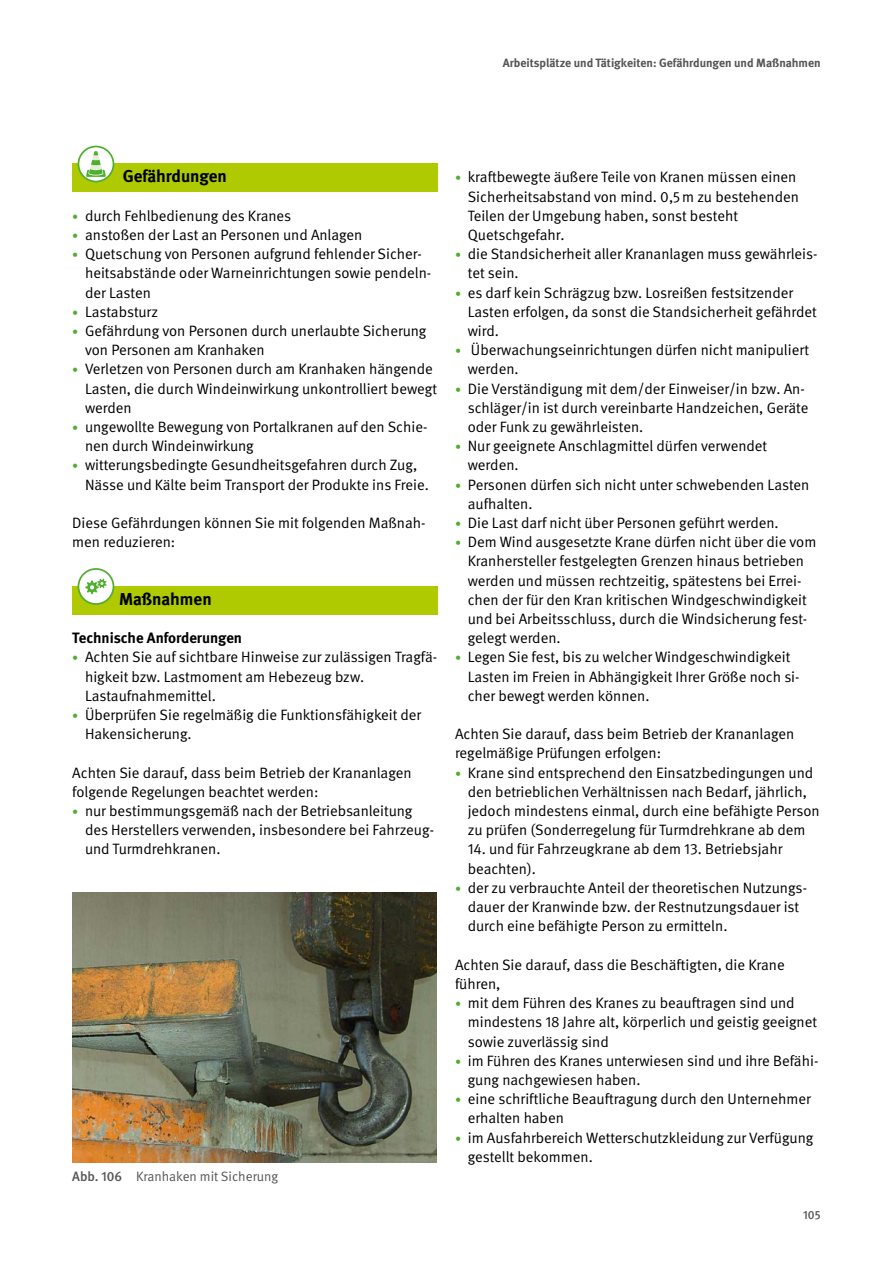
<style>
.page{position:relative;width:893px;height:1263px;background:#fff}
.page>*{position:absolute;margin:0;border:0;box-sizing:border-box;transform-origin:0 0}
.STG_Titel{font:700 17.25px "DGUV Meta";color:#000}
.FT{font:15px/19.2px "DGUV Meta";color:#000}
.Zwischen-Head_bold{font:700 15px "DGUV Meta";color:#000}
.t1{font:13.5px "DGUV Meta";color:#565655}
.t2{font:700 12px "DGUV Meta";color:#565655}
.t3{font:500 12px "DGUV Meta";color:#565655}
.s1{font-size:12px;color:#50ae2f}
.s2{font-weight:500}
</style>
<div class="page">
<img style="left:72px;top:893px;width:365px;height:269px">
<div style="left:72px;top:163px;width:366px;height:29px;background:#afca00"></div>
<div style="left:72px;top:586px;width:366px;height:28px;background:#afca00"></div>
<svg style="left:78px;top:146px;width:35px;height:36px"></svg>
<svg style="left:86px;top:151px;width:20px;height:26px"></svg>
<div style="left:78px;top:146px;width:36px;height:36px;border:2px solid #50ae2f;border-radius:50%"></div>
<div style="left:78px;top:569px;width:35px;height:35px;background:#fff;border-radius:50%"></div>
<svg style="left:85px;top:579px;width:22px;height:15px"></svg>
<div style="left:78px;top:568px;width:36px;height:37px;border:2px solid #50ae2f;border-radius:50%"></div>
<p class="t2" style="left:503px;top:56px;width:319px">Arbeitsplätze und Tätigkeiten: Gefährdungen und Maßnahmen</p>
<h3 class="STG_Titel" style="left:123px;top:166px;width:106px">Gefährdungen</h3>
<p class="FT" style="left:72px;top:206px;width:221px"><span class="s1">•</span> durch Fehlbedienung des Kranes</p>
<p class="FT" style="left:72px;top:226px;width:292px"><span class="s1">•</span> anstoßen der Last an Personen und Anlagen</p>
<p class="FT" style="left:85px;top:245px;width:348px;text-indent:-13px"><span class="s1">•</span> Quetschung von Personen aufgrund fehlender Sicher&shy;heitsabstände oder Warneinrichtungen sowie pendeln&shy;der Lasten</p>
<p class="FT" style="left:72px;top:302px;width:87px"><span class="s1">•</span> Lastabsturz</p>
<p class="FT" style="left:85px;top:322px;width:343px;text-indent:-13px"><span class="s1">•</span> Gefährdung von Personen durch unerlaubte Sicherung von Personen am Kranhaken</p>
<p class="FT" style="left:85px;top:360px;width:354px;text-indent:-13px"><span class="s1">•</span> Verletzen von Personen durch am Kranhaken hängende<br>Lasten, die durch Windeinwirkung unkontrolliert bewegt werden</p>
<p class="FT" style="left:85px;top:418px;width:344px;text-indent:-13px"><span class="s1">•</span> ungewollte Bewegung von Portalkranen auf den Schie&shy;nen durch Windeinwirkung</p>
<p class="FT" style="left:85px;top:456px;width:345px;text-indent:-13px"><span class="s1">•</span> witterungsbedingte Gesundheitsgefahren durch Zug,<br>Nässe und Kälte beim Transport der Produkte ins Freie.</p>
<p class="FT" style="left:72px;top:514px;width:355px">Diese Gefährdungen können Sie mit folgenden Maßnah&shy;men reduzieren:</p>
<h3 class="STG_Titel" style="left:119px;top:589px;width:94px">Maßnahmen</h3>
<p class="Zwischen-Head_bold" style="left:72px;top:629px;width:171px">Technische Anforderungen</p>
<p class="FT" style="left:85px;top:648px;width:354px;text-indent:-13px"><span class="s1">•</span> Achten Sie auf sichtbare Hinweise zur zulässigen Tragfä&shy;higkeit bzw. Lastmoment am Hebezeug bzw.<br>Lastaufnahmemittel.</p>
<p class="FT" style="left:85px;top:706px;width:338px;text-indent:-13px"><span class="s1">•</span> Überprüfen Sie regelmäßig die Funktionsfähigkeit der<br>Hakensicherung.</p>
<p class="FT" style="left:72px;top:763px;width:341px">Achten Sie darauf, dass beim Betrieb der Krananlagen folgende Regelungen beachtet werden:</p>
<p class="FT" style="left:85px;top:802px;width:350px;text-indent:-13px"><span class="s1">•</span> nur bestimmungsgemäß nach der Betriebsanleitung des Herstellers verwenden, insbesondere bei Fahrzeug&shy;und Turmdrehkranen.</p>
<p class="t1" style="left:72px;top:1168px;width:208px"><span class="s2">Abb. 106</span> Kranhaken mit Sicherung</p>
<p class="FT" style="left:468px;top:168px;width:333px;text-indent:-13px"><span class="s1">•</span> kraftbewegte äußere Teile von Kranen müssen einen Sicherheitsabstand von mind. 0,5m zu bestehenden Teilen der Umgebung haben, sonst besteht Quetschgefahr.</p>
<p class="FT" style="left:468px;top:245px;width:351px;text-indent:-13px"><span class="s1">•</span> die Standsicherheit aller Krananlagen muss gewährleis&shy;tet sein.</p>
<p class="FT" style="left:468px;top:283px;width:350px;text-indent:-13px"><span class="s1">•</span> es darf kein Schrägzug bzw. Losreißen festsitzender<br>Lasten erfolgen, da sonst die Standsicherheit gefährdet wird.</p>
<p class="FT" style="left:468px;top:341px;width:343px;text-indent:-13px"><span class="s1">•</span> Überwachungseinrichtungen dürfen nicht manipuliert werden.</p>
<p class="FT" style="left:468px;top:379px;width:342px;text-indent:-13px"><span class="s1">•</span> Die Verständigung mit dem/der Einweiser/in bzw. An&shy;schläger/in ist durch vereinbarte Handzeichen, Geräte oder Funk zu gewährleisten.</p>
<p class="FT" style="left:468px;top:437px;width:301px;text-indent:-13px"><span class="s1">•</span> Nur geeignete Anschlagmittel dürfen verwendet werden.</p>
<p class="FT" style="left:468px;top:475px;width:343px;text-indent:-13px"><span class="s1">•</span> Personen dürfen sich nicht unter schwebenden Lasten aufhalten.</p>
<p class="FT" style="left:455px;top:514px;width:325px"><span class="s1">•</span> Die Last darf nicht über Personen geführt werden.</p>
<p class="FT" style="left:468px;top:533px;width:350px;text-indent:-13px"><span class="s1">•</span> Dem Wind ausgesetzte Krane dürfen nicht über die vom Kranhersteller festgelegten Grenzen hinaus betrieben werden und müssen rechtzeitig, spätestens bei Errei&shy;chen der für den Kran kritischen Windgeschwindigkeit und bei Arbeitsschluss, durch die Windsicherung fest&shy;gelegt werden.</p>
<p class="FT" style="left:468px;top:648px;width:333px;text-indent:-13px"><span class="s1">•</span> Legen Sie fest, bis zu welcher Windgeschwindigkeit<br>Lasten im Freien in Abhängigkeit Ihrer Größe noch si&shy;cher bewegt werden können.</p>
<p class="FT" style="left:455px;top:725px;width:341px">Achten Sie darauf, dass beim Betrieb der Krananlagen regelmäßige Prüfungen erfolgen:</p>
<p class="FT" style="left:468px;top:763px;width:354px;text-indent:-13px"><span class="s1">•</span> Krane sind entsprechend den Einsatzbedingungen und den betrieblichen Verhältnissen nach Bedarf, jährlich, jedoch mindestens einmal, durch eine befähigte Person zu prüfen (Sonderregelung für Turmdrehkrane ab dem</p>
<p class="FT" style="left:468px;top:840px;width:316px">14. und für Fahrzeugkrane ab dem 13. Betriebsjahr beachten).</p>
<p class="FT" style="left:468px;top:878px;width:341px;text-indent:-13px"><span class="s1">•</span> der zu verbrauchte Anteil der theoretischen Nutzungs&shy;dauer der Kranwinde bzw. der Restnutzungsdauer ist durch eine befähigte Person zu ermitteln.</p>
<p class="FT" style="left:455px;top:955px;width:331px">Achten Sie darauf, dass die Beschäftigten, die Krane führen,</p>
<p class="FT" style="left:468px;top:994px;width:351px;text-indent:-13px"><span class="s1">•</span> mit dem Führen des Kranes zu beauftragen sind und mindestens 18 Jahre alt, körperlich und geistig geeignet sowie zuverlässig sind</p>
<p class="FT" style="left:468px;top:1051px;width:352px;text-indent:-13px"><span class="s1">•</span> im Führen des Kranes unterwiesen sind und ihre Befähi&shy;gung nachgewiesen haben.</p>
<p class="FT" style="left:468px;top:1090px;width:345px;text-indent:-13px"><span class="s1">•</span> eine schriftliche Beauftragung durch den Unternehmer erhalten haben</p>
<p class="FT" style="left:468px;top:1128px;width:347px;text-indent:-13px"><span class="s1">•</span> im Ausfahrbereich Wetterschutzkleidung zur Verfügung gestellt bekommen.</p>
<p class="t3" style="left:803px;top:1208px;width:19px">105</p>
</div>
